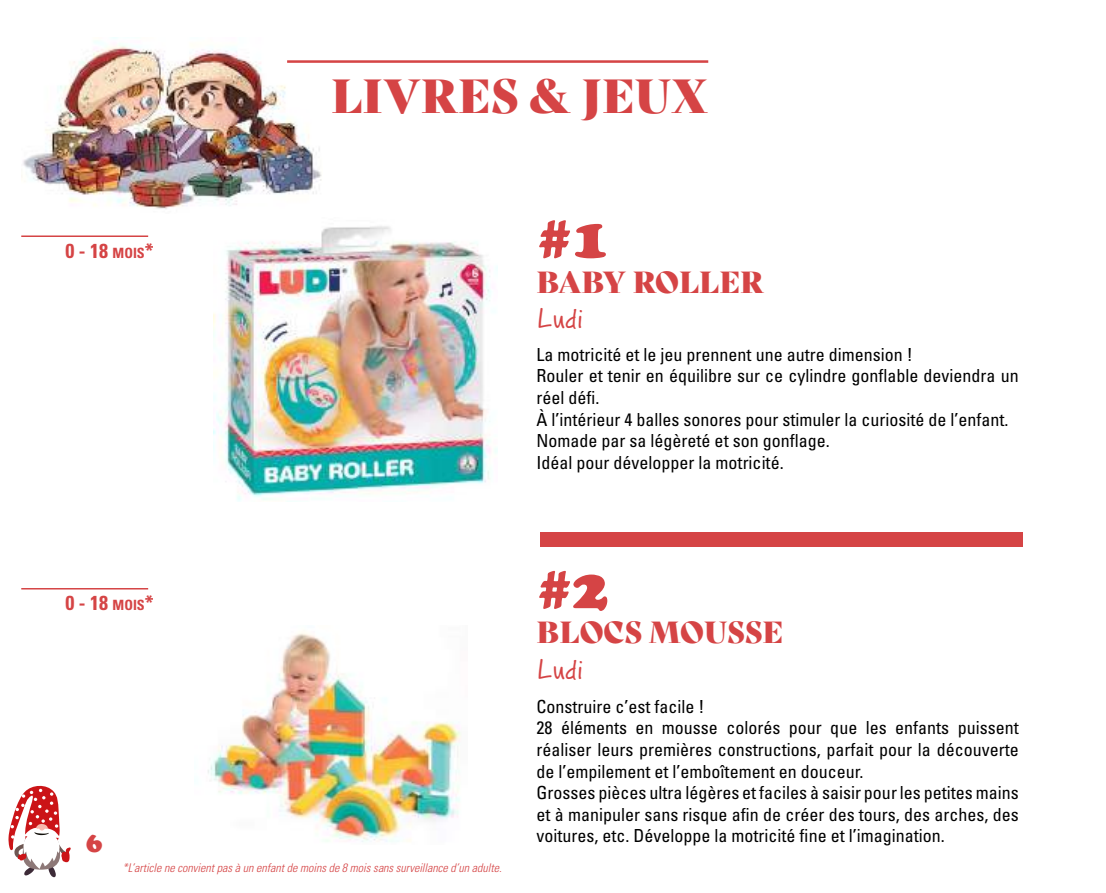
<style>
.page{position:relative;width:1106px;height:893px;background:#fff}
.page>*{position:absolute;margin:0;border:0;box-sizing:border-box;transform-origin:0 0}
.t1{font:900 60px "Cooper";color:#d54445}
.t2{font:46.5px "Bely Display";color:#d54445}
.t3{font:29.7px "Bely Display";color:#d54445}
.t4{font:29.7px "PF Reminder";color:#d54445}
.t5{font:900 27px "Cooper";color:#d54445}
.t6{font:700 condensed 20.25px "Univers LT Std";color:#d54445}
.t7{font:condensed 18px/21.6px "Univers LT Std";color:#000}
.t8{font:italic 300 condensed 12px "Univers LT Std";color:#d54445}
.s1{font-size:14.1px}
</style>
<div class="page">
<svg style="left:8px;top:785px;width:63px;height:92px"></svg>
<img style="left:21px;top:38px;width:301px;height:171px">
<hr style="left:287px;top:60px;width:421px;height:3px;background:#d54445">
<img style="left:214px;top:226px;width:283px;height:275px">
<hr style="left:21px;top:235px;width:127px;height:2px;background:#d54445">
<img style="left:208px;top:632px;width:253px;height:210px">
<hr style="left:21px;top:588px;width:127px;height:1px;background:#d54445">
<div style="left:540px;top:532px;width:482px;height:15px;background:#d54445"></div>
<p class="t6" style="left:65px;top:238px;width:90px">0 - 18 <span class="s1">MOIS</span>*</p>
<p class="t6" style="left:65px;top:590px;width:90px">0 - 18 <span class="s1">MOIS</span>*</p>
<h3 class="t5" style="left:86px;top:828px;width:18px">6</h3>
<h2 class="t2" style="left:331px;top:59px;width:379px">LIVRES &amp; JEUX</h2>
<h1 class="t1" style="left:536px;top:202px;width:73px">#1</h1>
<h3 class="t3" style="left:536px;top:258px;width:229px">BABY ROLLER</h3>
<h3 class="t4" style="left:536px;top:301px;width:49px">Ludi</h3>
<p class="t7" style="left:536px;top:343px;width:483px">La motricité et le jeu prennent une autre dimension !<br>Rouler et tenir en équilibre sur ce cylindre gonflable deviendra un réel défi.<br>À l’intérieur 4 balles sonores pour stimuler la curiosité de l’enfant.<br>Nomade par sa légèreté et son gonflage.<br>Idéal pour développer la motricité.</p>
<h1 class="t1" style="left:536px;top:553px;width:73px">#2</h1>
<h3 class="t3" style="left:536px;top:609px;width:248px">BLOCS MOUSSE</h3>
<h3 class="t4" style="left:536px;top:652px;width:49px">Ludi</h3>
<p class="t7" style="left:536px;top:695px;width:483px">Construire c’est facile !<br>28 éléments en mousse colorés pour que les enfants puissent réaliser leurs premières constructions, parfait pour la découverte de l’empilement et l’emboîtement en douceur.<br>Grosses pièces ultra légères et faciles à saisir pour les petites mains et à manipuler sans risque afin de créer des tours, des arches, des voitures, etc. Développe la motricité fine et l’imagination.</p>
<p class="t8" style="left:122px;top:860px;width:381px">*L’article ne convient pas à un enfant de moins de 8 mois sans surveillance d’un adulte.</p>
</div>
